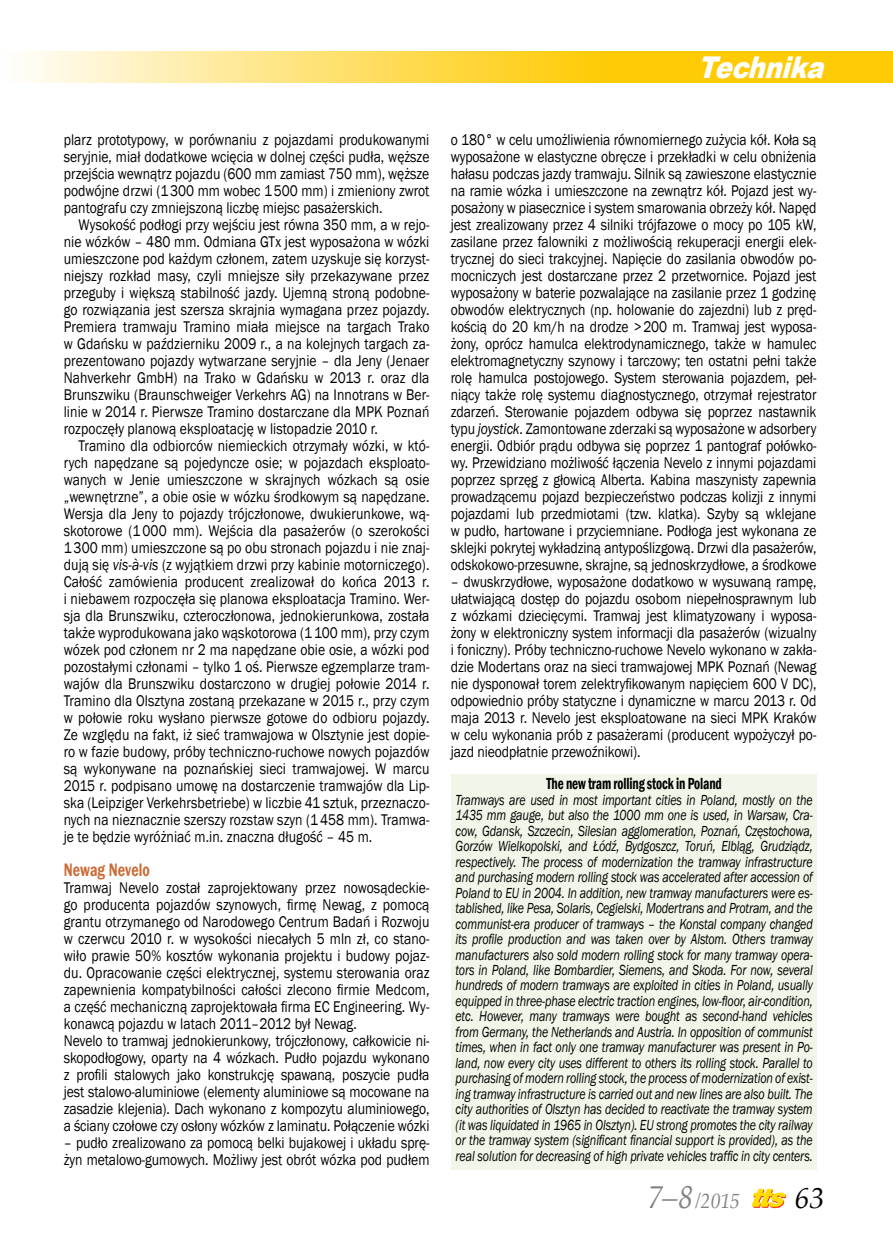
<style>
.page{position:relative;width:893px;height:1251px;background:#fff}
.page>*{position:absolute;margin:0;border:0;box-sizing:border-box;transform-origin:0 0}
.t1{font:italic 900 30px "Arial";color:#fff;scale:.85 1}
.t2{font:italic 30px "Palatino Linotype";color:#000}
.t3{font:italic 21.45px "Palatino Linotype";color:#808285;scale:.91 1}
.t4{font:600 18.6px "Franklin Gothic";letter-spacing:.005em;color:#ca6c38;scale:.75 1}
.t5{font:600 condensed 16.5px "Franklin Gothic";letter-spacing:-.01em;color:#000;scale:.8 1}
.t6{font:15.9px/17px "Franklin Gothic";letter-spacing:-.005em;color:#000;text-align:justify;scale:.86 1}
.t7{font:italic 15px/15.5px "Franklin Gothic";letter-spacing:-.01em;color:#000;text-align:justify;scale:.8 1}
.s1{font-style:italic}
.s2{font-size:33px}
</style>
<div class="page">
<svg style="left:24px;top:51px;width:869px;height:32px;background:#ffda52"></svg>
<svg style="left:752px;top:1188px;width:34px;height:19px"></svg>
<div style="left:451px;top:773px;width:366px;height:396px;background:#f1f7e8"></div>
<h1 class="t1" style="left:698px;top:45px;width:162px">Technika</h1>
<p class="t6" style="left:64px;top:131px;width:427px">plarz prototypowy, w porównaniu z pojazdami produkowanymi seryjnie, miał dodatkowe wcięcia w dolnej części pudła, węższe przejścia wewnątrz pojazdu (600 mm zamiast 750 mm), węższe podwójne drzwi (1300 mm wobec 1500 mm) i zmieniony zwrot pantografu czy zmniejszoną liczbę miejsc pasażerskich.</p>
<p class="t6" style="left:64px;top:216px;width:427px;text-indent:15px">Wysokość podłogi przy wejściu jest równa 350 mm, a w rejo&shy;nie wózków – 480 mm. Odmiana GTx jest wyposażona w wózki umieszczone pod każdym członem, zatem uzyskuje się korzyst&shy;niejszy rozkład masy, czyli mniejsze siły przekazywane przez przeguby i większą stabilność jazdy. Ujemną stroną podobne&shy;go rozwiązania jest szersza skrajnia wymagana przez pojazdy.<br>Premiera tramwaju Tramino miała miejsce na targach Trako w Gdańsku w październiku 2009 r., a na kolejnych targach za&shy;prezentowano pojazdy wytwarzane seryjnie – dla Jeny (Jenaer Nahverkehr GmbH) na Trako w Gdańsku w 2013 r. oraz dla Brunszwiku (Braunschweiger Verkehrs AG) na Innotrans w Ber&shy;linie w 2014 r. Pierwsze Tramino dostarczane dla MPK Poznań rozpoczęły planową eksploatację w listopadzie 2010 r.</p>
<p class="t6" style="left:64px;top:437px;width:427px;text-indent:15px">Tramino dla odbiorców niemieckich otrzymały wózki, w któ&shy;rych napędzane są pojedyncze osie; w pojazdach eksploato&shy;wanych w Jenie umieszczone w skrajnych wózkach są osie „wewnętrzne”, a obie osie w wózku środkowym są napędzane.<br>Wersja dla Jeny to pojazdy trójczłonowe, dwukierunkowe, wą&shy;skotorowe (1000 mm). Wejścia dla pasażerów (o szerokości 1300 mm) umieszczone są po obu stronach pojazdu i nie znaj&shy;dują się <span class="s1">vis-à-vis</span> (z wyjątkiem drzwi przy kabinie motorniczego).<br>Całość zamówienia producent zrealizował do końca 2013 r. i niebawem rozpoczęła się planowa eksploatacja Tramino. Wer&shy;sja dla Brunszwiku, czteroczłonowa, jednokierunkowa, została także wyprodukowana jako wąskotorowa (1100 mm), przy czym wózek pod członem nr 2 ma napędzane obie osie, a wózki pod pozostałymi członami – tylko 1 oś. Pierwsze egzemplarze tram&shy;wajów dla Brunszwiku dostarczono w drugiej połowie 2014 r.<br>Tramino dla Olsztyna zostaną przekazane w 2015 r., przy czym w połowie roku wysłano pierwsze gotowe do odbioru pojazdy.<br>Ze względu na fakt, iż sieć tramwajowa w Olsztynie jest dopie&shy;ro w fazie budowy, próby techniczno-ruchowe nowych pojazdów są wykonywane na poznańskiej sieci tramwajowej. W marcu 2015 r. podpisano umowę na dostarczenie tramwajów dla Lip&shy;ska (Leipziger Verkehrsbetriebe) w liczbie 41 sztuk, przeznaczo&shy;nych na nieznacznie szerszy rozstaw szyn (1458 mm). Tramwa&shy;je te będzie wyróżniać m.in. znaczna długość – 45 m.</p>
<p class="t4" style="left:64px;top:857px;width:117px">Newag Nevelo</p>
<p class="t6" style="left:64px;top:879px;width:427px;text-align:left">Tramwaj Nevelo został zaprojektowany przez nowosądeckie&shy;go producenta pojazdów szynowych, firmę Newag, z pomocą grantu otrzymanego od Narodowego Centrum Badań i Rozwoju w czerwcu 2010 r. w wysokości niecałych 5 mln zł, co stano&shy;wiło prawie 50% kosztów wykonania projektu i budowy pojaz&shy;du. Opracowanie części elektrycznej, systemu sterowania oraz zapewnienia kompatybilności całości zlecono firmie Medcom, a część mechaniczną zaprojektowała firma EC Engineering. Wy&shy;konawcą pojazdu w latach 2011–2012 był Newag.<br>Nevelo to tramwaj jednokierunkowy, trójczłonowy, całkowicie ni&shy;skopodłogowy, oparty na 4 wózkach. Pudło pojazdu wykonano z profili stalowych jako konstrukcję spawaną, poszycie pudła jest stalowo-aluminiowe (elementy aluminiowe są mocowane na zasadzie klejenia). Dach wykonano z kompozytu aluminiowego, a ściany czołowe czy osłony wózków z laminatu. Połączenie wózki</p>
<p class="t6" style="left:64px;top:1133px;width:427px">– pudło zrealizowano za pomocą belki bujakowej i układu sprę&shy;żyn metalowo-gumowych. Możliwy jest obrót wózka pod pudłem</p>
<p class="t6" style="left:451px;top:131px;width:427px">o 180° w celu umożliwienia równomiernego zużycia kół. Koła są wyposażone w elastyczne obręcze i przekładki w celu obniżenia hałasu podczas jazdy tramwaju. Silnik są zawieszone elastycznie na ramie wózka i umieszczone na zewnątrz kół. Pojazd jest wy&shy;posażony w piasecznice i system smarowania obrzeży kół. Napęd jest zrealizowany przez 4 silniki trójfazowe o mocy po 105 kW, zasilane przez falowniki z możliwością rekuperacji energii elek&shy;trycznej do sieci trakcyjnej. Napięcie do zasilania obwodów po&shy;mocniczych jest dostarczane przez 2 przetwornice. Pojazd jest wyposażony w baterie pozwalające na zasilanie przez 1 godzinę obwodów elektrycznych (np. holowanie do zajezdni) lub z pręd&shy;kością do 20 km/h na drodze &gt;200 m. Tramwaj jest wyposa&shy;żony, oprócz hamulca elektrodynamicznego, także w hamulec elektromagnetyczny szynowy i tarczowy; ten ostatni pełni także rolę hamulca postojowego. System sterowania pojazdem, peł&shy;niący także rolę systemu diagnostycznego, otrzymał rejestrator zdarzeń. Sterowanie pojazdem odbywa się poprzez nastawnik typu <span class="s1">joystick</span>. Zamontowane zderzaki są wyposażone w adsorbery energii. Odbiór prądu odbywa się poprzez 1 pantograf połówko&shy;wy. Przewidziano możliwość łączenia Nevelo z innymi pojazdami poprzez sprzęg z głowicą Alberta. Kabina maszynisty zapewnia prowadzącemu pojazd bezpieczeństwo podczas kolizji z innymi pojazdami lub przedmiotami (tzw. klatka). Szyby są wklejane w pudło, hartowane i przyciemniane. Podłoga jest wykonana ze sklejki pokrytej wykładziną antypoślizgową. Drzwi dla pasażerów, odskokowo-przesuwne, skrajne, są jednoskrzydłowe, a środkowe</p>
<p class="t6" style="left:451px;top:573px;width:427px">– dwuskrzydłowe, wyposażone dodatkowo w wysuwaną rampę, ułatwiającą dostęp do pojazdu osobom niepełnosprawnym lub z wózkami dziecięcymi. Tramwaj jest klimatyzowany i wyposa&shy;żony w elektroniczny system informacji dla pasażerów (wizualny i foniczny). Próby techniczno-ruchowe Nevelo wykonano w zakła&shy;dzie Modertans oraz na sieci tramwajowej MPK Poznań (Newag nie dysponował torem zelektryfikowanym napięciem 600 V DC), odpowiednio próby statyczne i dynamiczne w marcu 2013 r. Od maja 2013 r. Nevelo jest eksploatowane na sieci MPK Kraków w celu wykonania prób z pasażerami (producent wypożyczył po&shy;jazd nieodpłatnie przewoźnikowi).</p>
<p class="t5" style="left:547px;top:772px;width:221px">The new tram rolling stock in Poland</p>
<p class="t7" style="left:456px;top:792px;width:448px">Tramways are used in most important cities in Poland, mostly on the 1435 mm gauge, but also the 1000 mm one is used, in Warsaw, Cra&shy;cow, Gdansk, Szczecin, Silesian agglomeration, Poznań, Częstochowa, Gorzów Wielkopolski, and Łódź, Bydgoszcz, Toruń, Elbląg, Grudziądz, respectively. The process of modernization the tramway infrastructure and purchasing modern rolling stock was accelerated after accession of Poland to EU in 2004. In addition, new tramway manufacturers were es&shy;tablished, like Pesa, Solaris, Cegielski, Modertrans and Protram, and the communist-era producer of tramways – the Konstal company changed its profile production and was taken over by Alstom. Others tramway manufacturers also sold modern rolling stock for many tramway opera&shy;tors in Poland, like Bombardier, Siemens, and Skoda. For now, several hundreds of modern tramways are exploited in cities in Poland, usually equipped in three-phase electric traction engines, low-floor, air-condition, etc. However, many tramways were bought as second-hand vehicles from Germany, the Netherlands and Austria. In opposition of communist times, when in fact only one tramway manufacturer was present in Po&shy;land, now every city uses different to others its rolling stock. Parallel to purchasing of modern rolling stock, the process of modernization of exist&shy;ing tramway infrastructure is carried out and new lines are also built. The city authorities of Olsztyn has decided to reactivate the tramway system (it was liquidated in 1965 in Olsztyn). EU strong promotes the city railway or the tramway system (significant financial support is provided), as the real solution for decreasing of high private vehicles traffic in city centers.</p>
<h2 class="t3" style="left:648px;top:1185px;width:102px"><span class="s2">7–8</span> /2015</h2>
<h1 class="t2" style="left:795px;top:1176px;width:31px">63</h1>
</div>
